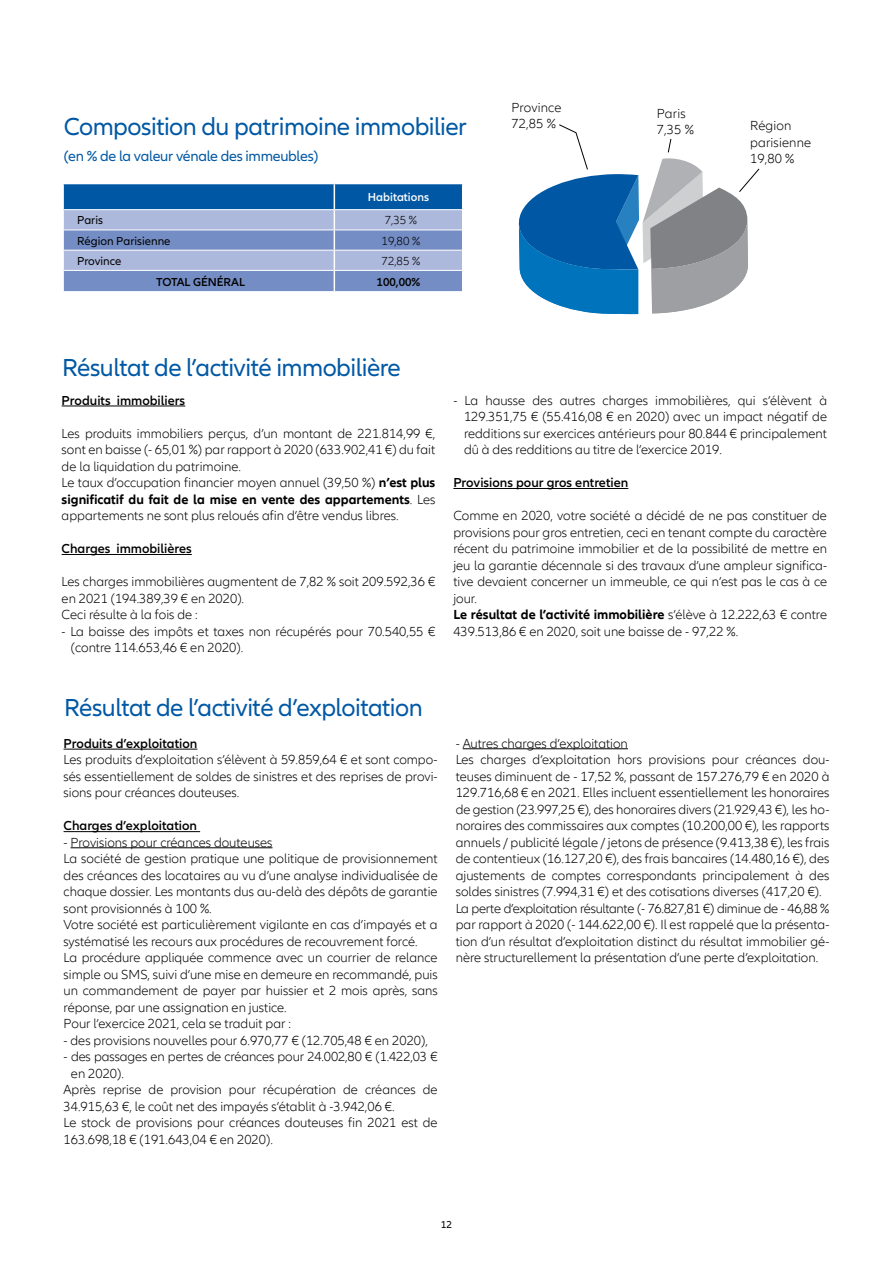
<style>
.page{position:relative;width:893px;height:1263px;background:#fff}
.page>*{position:absolute;margin:0;border:0;box-sizing:border-box;transform-origin:0 0}
.t1{font:25.5px "Allianz Neo";letter-spacing:-.02em;color:#0058a4}
.t2{font:15px "Allianz Neo";letter-spacing:-.02em;color:#0058a4}
.t3{font:300 13.5px/16.5px "Allianz Neo";color:#000}
.t4{font:600 13.5px "Allianz Neo";color:#000}
.t5{font:12px "Allianz Neo";color:#000}
.t6{font:600 12px "Allianz Neo";color:#000}
.t7{font:300 12px "Allianz Neo";color:#000}
.t8{font:600 12px "Allianz Neo";color:#fff}
.t9{font:10.5px "Allianz Neo";color:#000}
.s1{font-weight:700}
</style>
<div class="page">
<hr style="left:62px;top:406px;width:123px;height:1px;background:#000">
<hr style="left:62px;top:554px;width:130px;height:1px;background:#000">
<hr style="left:453px;top:488px;width:175px;height:1px;background:#000">
<hr style="left:64px;top:749px;width:133px;height:1px;background:#000">
<hr style="left:64px;top:831px;width:136px;height:1px;background:#000">
<hr style="left:71px;top:847px;width:201px;height:1px;background:#000">
<hr style="left:463px;top:748px;width:165px;height:1px;background:#000">
<svg style="left:63px;top:184px;width:400px;height:107px;background:#7093c6"></svg>
<hr style="left:64px;top:209px;width:270px;height:1px;background:#fff">
<hr style="left:334px;top:209px;width:128px;height:1px;background:#fff">
<hr style="left:64px;top:230px;width:270px;height:1px;background:#fff">
<hr style="left:334px;top:230px;width:128px;height:1px;background:#fff">
<hr style="left:64px;top:250px;width:270px;height:1px;background:#fff">
<hr style="left:334px;top:250px;width:128px;height:1px;background:#fff">
<hr style="left:64px;top:270px;width:270px;height:1px;background:#fff">
<hr style="left:334px;top:270px;width:128px;height:1px;background:#fff">
<svg style="left:518px;top:124px;width:242px;height:190px"></svg>
<p class="t3" style="left:511px;top:99px;width:51px">Province<br>72,85 %</p>
<p class="t3" style="left:657px;top:106px;width:30px">Paris</p>
<h1 class="t1" style="left:64px;top:112px;width:405px">Composition du patrimoine immobilier</h1>
<p class="t3" style="left:657px;top:122px;width:39px">7,35 %</p>
<p class="t2" style="left:64px;top:148px;width:256px">(en % de la valeur vénale des immeubles)</p>
<p class="t8" style="left:368px;top:190px;width:63px">Habitations</p>
<p class="t5" style="left:77px;top:214px;width:27px">Paris</p>
<p class="t7" style="left:385px;top:214px;width:34px">7,35 %</p>
<p class="t5" style="left:77px;top:234px;width:95px">Région Parisienne</p>
<p class="t7" style="left:382px;top:234px;width:40px">19,80 %</p>
<p class="t5" style="left:77px;top:254px;width:46px">Province</p>
<p class="t7" style="left:382px;top:254px;width:40px">72,85 %</p>
<p class="t6" style="left:156px;top:275px;width:88px">Total Gé néral</p>
<p class="t6" style="left:377px;top:275px;width:45px">100,00%</p>
<h1 class="t1" style="left:62px;top:353px;width:340px">Résultat de l’activité immobilière</h1>
<p class="t3" style="left:750px;top:118px;width:63px">Région parisienne<br>19,80 %</p>
<p class="t4" style="left:62px;top:392px;width:125px">Produits immobiliers</p>
<p class="t3" style="left:62px;top:425px;width:375px">Les produits immobiliers perçus, d’un montant de 221.814,99 €, sont en baisse (- 65,01 %) par rapport à 2020 (633.902,41 €) du fait de la liquidation du patrimoine.<br>Le taux d’occupation financier moyen annuel (39,50 %) <span class="s1">n’est plus significatif du fait de la mise en vente des appartements</span>. Les appartements ne sont plus reloués afin d’être vendus libres.</p>
<p class="t4" style="left:62px;top:541px;width:132px">Charges immobilières</p>
<p class="t3" style="left:62px;top:574px;width:375px">Les charges immobilières augmentent de 7,82 % soit 209.592,36 € en 2021 (194.389,39 € en 2020).<br>Ceci résulte à la fois de :</p>
<p class="t3" style="left:71px;top:623px;width:366px;text-indent:-9px">- La baisse des impôts et taxes non récupérés pour 70.540,55 € (contre 114.653,46 € en 2020).</p>
<p class="t3" style="left:464px;top:392px;width:365px;text-align:justify;text-indent:-11px">- La hausse des autres charges immobilières, qui s’élèvent à 129.351,75 € (55.416,08 € en 2020) avec un impact négatif de redditions sur exercices antérieurs pour 80.844 € principalement dû à des redditions au titre de l’exercice 2019.</p>
<p class="t4" style="left:453px;top:475px;width:177px">Provisions pour gros entretien</p>
<p class="t3" style="left:453px;top:508px;width:375px">Comme en 2020, votre société a décidé de ne pas constituer de provisions pour gros entretien, ceci en tenant compte du caractère récent du patrimoine immobilier et de la possibilité de mettre en jeu la garantie décennale si des travaux d’une ampleur significa&shy;tive devaient concerner un immeuble, ce qui n’est pas le cas à ce jour.<br><span class="s1">Le résultat de l’activité immobilière</span> s’élève à 12.222,63 € contre 439.513,86 € en 2020, soit une baisse de - 97,22 %.</p>
<h1 class="t1" style="left:64px;top:693px;width:360px">Résultat de l’activité d’exploitation</h1>
<p class="t4" style="left:64px;top:735px;width:135px">Produits d’exploitation</p>
<p class="t3" style="left:64px;top:752px;width:376px;text-align:justify">Les produits d’exploitation s’élèvent à 59.859,64 € et sont compo&shy;sés essentiellement de soldes de sinistres et des reprises de provi&shy;sions pour créances douteuses.</p>
<p class="t4" style="left:64px;top:818px;width:135px">Charges d’exploitation</p>
<p class="t3" style="left:64px;top:834px;width:376px">- Provisions pour créances douteuses<br>La société de gestion pratique une politique de provisionnement des créances des locataires au vu d’une analyse individualisée de chaque dossier. Les montants dus au-delà des dépôts de garantie sont provisionnés à 100 %.<br>Votre société est particulièrement vigilante en cas d’impayés et a systématisé les recours aux procédures de recouvrement forcé.<br>La procédure appliquée commence avec un courrier de relance simple ou SM S, suivi d’une mise en demeure en recommandé, puis un commandement de payer par huissier et 2 mois après, sans réponse, par une assignation en justice.<br>Pour l’exercice 2021, cela se traduit par :</p>
<p class="t3" style="left:64px;top:1032px;width:366px">- des provisions nouvelles pour 6.970,77 € (12.705,48 € en 2020),</p>
<p class="t3" style="left:64px;top:1049px;width:376px">- des passages en pertes de créances pour 24.002,80 € (1.422,03 €</p>
<p class="t3" style="left:71px;top:1065px;width:55px">en 2020).</p>
<p class="t3" style="left:64px;top:1082px;width:376px">Après reprise de provision pour récupération de créances de</p>
<p class="t3" style="left:64px;top:1098px;width:333px">34.915,63 €, le coût net des impayés s’établit à -3.942,06 €.</p>
<p class="t3" style="left:64px;top:1115px;width:376px">Le stock de provisions pour créances douteuses fin 2021 est de</p>
<p class="t3" style="left:64px;top:1131px;width:211px">163.698,18 € (191.643,04 € en 2020).</p>
<p class="t3" style="left:456px;top:735px;width:375px">- Autres charges d’exploitation<br>Les charges d’exploitation hors provisions pour créances dou&shy;teuses diminuent de - 17,52 %, passant de 157.276,79 € en 2020 à 129.716,68 € en 2021. Elles incluent essentiellement les honoraires de gestion (23.997,25 €), des honoraires divers (21.929,43 €), les ho&shy;noraires des commissaires aux comptes (10.200,00 €), les rapports annuels / publicité légale / jetons de présence (9.413,38 €), les frais de contentieux (16.127,20 €), des frais bancaires (14.480,16 €), des ajustements de comptes correspondants principalement à des soldes sinistres (7.994,31 €) et des cotisations diverses (417,20 €).<br>La perte d’exploitation résultante (- 76.827,81 €) diminue de - 46,88 % par rapport à 2020 (- 144.622,00 €). I l est rappelé que la présenta&shy;tion d’un résultat d’exploitation distinct du résultat immobilier gé&shy;nère structurellement la présentation d’une perte d’exploitation.</p>
<p class="t9" style="left:441px;top:1219px;width:13px">12</p>
</div>
